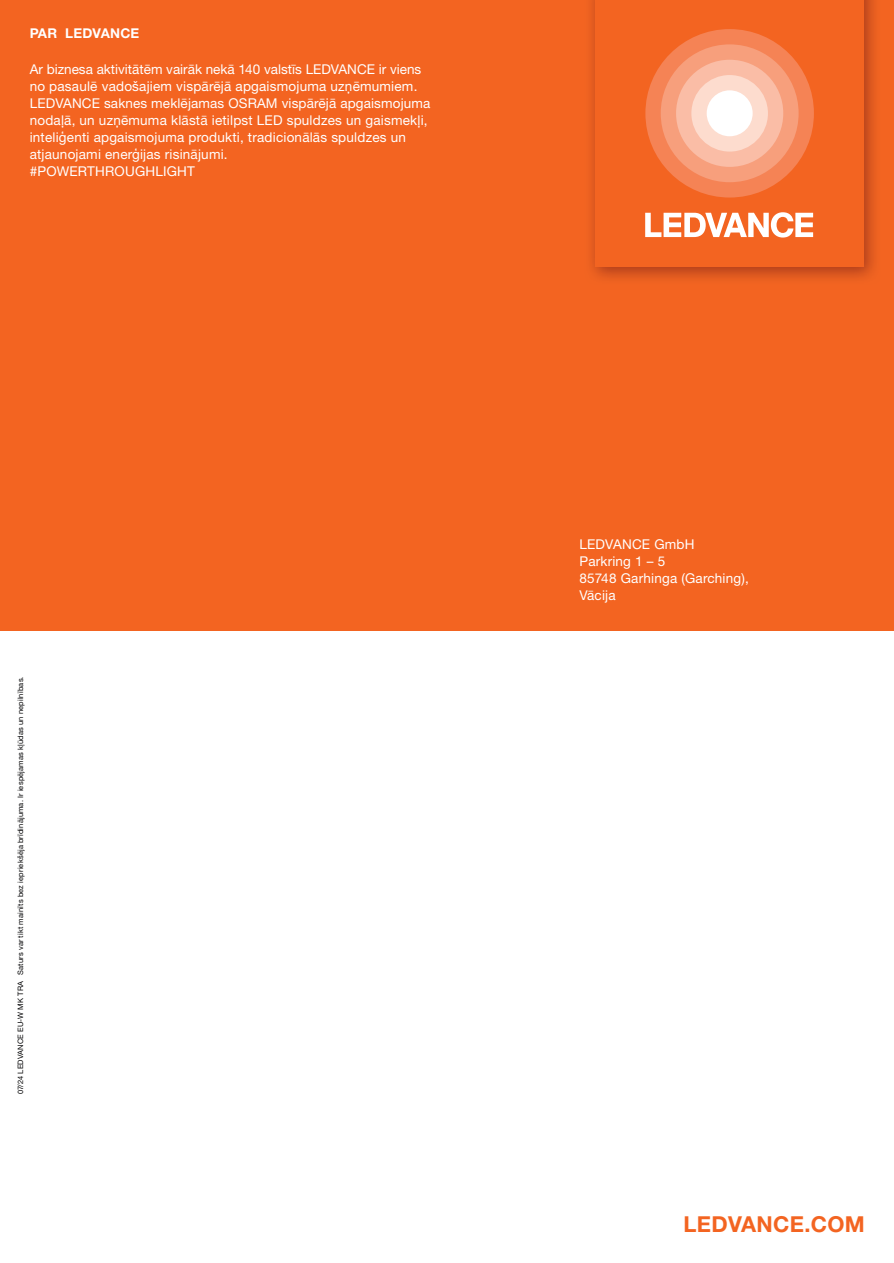
<style>
.page{position:relative;width:894px;height:1263px;background:#fff}
.page>*{position:absolute;margin:0;border:0;box-sizing:border-box;transform-origin:0 0}
.t1{font:700 21.9px "Helvetica Neue LT Pro";letter-spacing:.015em;color:#f36421}
.t2{font:13.5px/17px "Helvetica Neue LT Pro";letter-spacing:.015em;color:#fff}
.t3{font:700 13.5px "Helvetica Neue LT Pro";letter-spacing:.015em;color:#fff}
.t4{font:7.5px "Helvetica Neue LT Pro";letter-spacing:.02em;color:#000002}
</style>
<div class="page">
<div style="left:0;top:0;width:893px;height:630px;background:#f36421"></div>
<svg style="left:645px;top:212px;width:168px;height:25px"></svg>
<div style="left:645px;top:29px;width:168px;height:168px;background:#f58355;border-radius:50%"></div>
<div style="left:660px;top:44px;width:138px;height:138px;background:#f79f7c;border-radius:50%"></div>
<div style="left:676px;top:60px;width:107px;height:107px;background:#fabda6;border-radius:50%"></div>
<div style="left:691px;top:75px;width:76px;height:77px;background:#fddcce;border-radius:50%"></div>
<div style="left:706px;top:90px;width:46px;height:46px;background:#fff;border-radius:50%"></div>
<p class="t3" style="left:30px;top:25px;width:111px">PAR LEDVANCE</p>
<p class="t2" style="left:30px;top:61px;width:402px">Ar biznesa aktivitātēm vairāk nekā 140 valstīs LEDVANCE ir viens no pasaulē vadošajiem vispārējā apgaismojuma uzņēmumiem.<br>LEDVANCE saknes meklējamas OSRAM vispārējā apgaismojuma nodaļā, un uzņēmuma klāstā ietilpst LED spuldzes un gaismekļi, inteliģenti apgaismojuma produkti, tradicionālās spuldzes un atjaunojami enerģijas risinājumi.<br>#POWERTHROUGHLIGHT</p>
<p class="t4" style="left:16px;top:1094px;width:419px;rotate:-90deg">07/24 LEDVANCE EU-W MK TRA Saturs var tikt mainīts bez iepriekšēja brīdinājuma. Ir iespējamas kļūdas un nepilnības.</p>
<p class="t2" style="left:579px;top:535px;width:171px">LEDVANCE GmbH<br>Parkring 1 – 5<br>85748 Garhinga (Garching),<br>Vācija</p>
<h1 class="t1" style="left:683px;top:1210px;width:183px">LEDVANCE.COM</h1>
</div>
